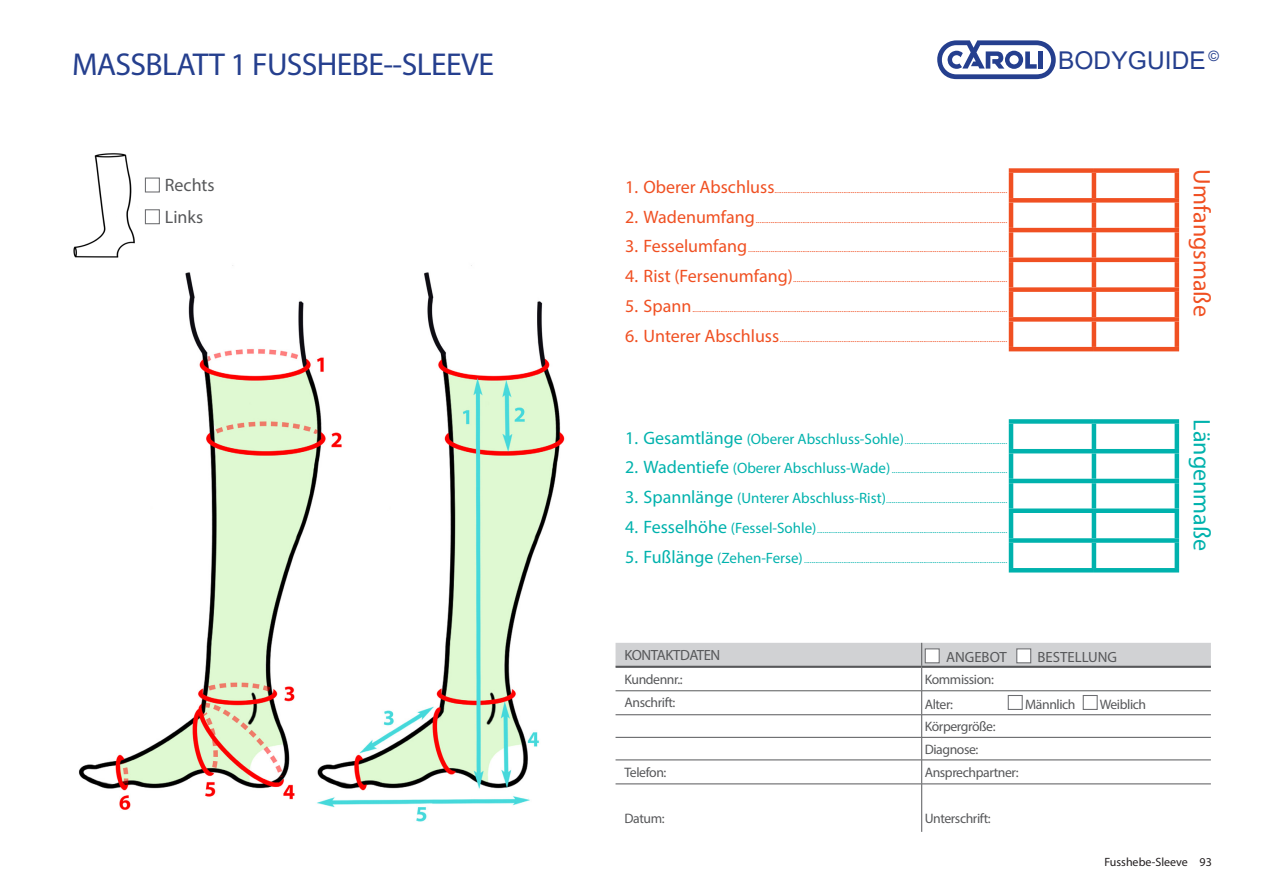
<style>
.page{position:relative;width:1263px;height:893px;background:#fff}
.page>*{position:absolute;margin:0;border:0;box-sizing:border-box;transform-origin:0 0}
.t1{font:31.65px "Myriad Pro";letter-spacing:-.02em;color:#253f8e}
.t2{font:24.45px "Arial";letter-spacing:.005em;color:#253f8e}
.Texte_Tabelle{font:24px "Myriad Pro";color:#f05022}
.Texte_Tabelle-2{font:24px "Myriad Pro";color:#00b2ad}
.Texte_Tabelle-3{font:18px "Myriad Pro";color:#57585a}
.Texte_Tabelle-4{font:14.85px "Myriad Pro";letter-spacing:-.005em;color:#57585a}
.Texte_Tabelle-5{font:14.85px "Myriad Pro";letter-spacing:-.03em;color:#57585a}
.Texte_Tabelle-6{font:13.8px "Myriad Pro";letter-spacing:-.03em;color:#57585a}
.t3{font:12px "Myriad Pro";color:#231f20}
.Texte_Tabelle-7{font:9px "Myriad Pro";color:#f05022}
.Texte_Tabelle-8{font:9px "Myriad Pro";color:#00b2ad}
.s1{font-size:18px;color:#fff}
.s2{font-size:18px}
.s3{font-size:15px}
</style>
<div class="page">
<svg style="left:937px;top:40px;width:119px;height:39px"></svg>
<img style="left:73px;top:153px;width:72px;height:105px">
<hr style="left:615px;top:784px;width:307px;height:1px;background:#57585a">
<svg style="left:615px;top:643px;width:596px;height:141px"></svg>
<hr style="left:921px;top:784px;width:1px;height:48px;background:#57585a">
<hr style="left:615px;top:666px;width:307px;height:2px;background:#57585a">
<hr style="left:922px;top:690px;width:289px;height:1px;background:#57585a">
<hr style="left:922px;top:714px;width:289px;height:1px;background:#57585a">
<hr style="left:922px;top:737px;width:289px;height:1px;background:#57585a">
<hr style="left:922px;top:760px;width:289px;height:1px;background:#57585a">
<hr style="left:922px;top:784px;width:289px;height:1px;background:#57585a">
<hr style="left:922px;top:666px;width:289px;height:2px;background:#57585a">
<div style="left:925px;top:648px;width:15px;height:15px;background:#fff;border:1px solid #6c6d70"></div>
<div style="left:1016px;top:648px;width:15px;height:15px;background:#fff;border:1px solid #6c6d70"></div>
<div style="left:1008px;top:695px;width:15px;height:15px;background:#fff;border:1px solid #6c6d70"></div>
<div style="left:1083px;top:695px;width:15px;height:15px;background:#fff;border:1px solid #6c6d70"></div>
<div style="left:1009px;top:198px;width:85px;height:5px;background:#f05022"></div>
<div style="left:1094px;top:198px;width:85px;height:5px;background:#f05022"></div>
<hr style="left:1009px;top:228px;width:85px;height:4px;background:#f05022">
<hr style="left:1094px;top:228px;width:85px;height:4px;background:#f05022">
<hr style="left:1009px;top:258px;width:85px;height:4px;background:#f05022">
<hr style="left:1094px;top:258px;width:85px;height:4px;background:#f05022">
<div style="left:1009px;top:168px;width:85px;height:5px;background:#f05022"></div>
<hr style="left:1009px;top:173px;width:4px;height:25px;background:#f05022">
<div style="left:1094px;top:168px;width:85px;height:5px;background:#f05022"></div>
<hr style="left:1092px;top:173px;width:4px;height:25px;background:#f05022">
<div style="left:1174px;top:173px;width:5px;height:25px;background:#f05022"></div>
<hr style="left:1009px;top:203px;width:4px;height:25px;background:#f05022">
<hr style="left:1092px;top:203px;width:4px;height:25px;background:#f05022">
<div style="left:1174px;top:203px;width:5px;height:25px;background:#f05022"></div>
<hr style="left:1009px;top:232px;width:4px;height:26px;background:#f05022">
<hr style="left:1092px;top:232px;width:4px;height:26px;background:#f05022">
<div style="left:1174px;top:232px;width:5px;height:26px;background:#f05022"></div>
<hr style="left:1009px;top:262px;width:4px;height:25px;background:#f05022">
<hr style="left:1092px;top:262px;width:4px;height:25px;background:#f05022">
<div style="left:1174px;top:262px;width:5px;height:25px;background:#f05022"></div>
<hr style="left:1009px;top:292px;width:4px;height:25px;background:#f05022">
<hr style="left:1092px;top:292px;width:4px;height:25px;background:#f05022">
<div style="left:1174px;top:292px;width:5px;height:25px;background:#f05022"></div>
<hr style="left:1009px;top:322px;width:4px;height:25px;background:#f05022">
<hr style="left:1092px;top:322px;width:4px;height:25px;background:#f05022">
<div style="left:1174px;top:322px;width:5px;height:25px;background:#f05022"></div>
<div style="left:1009px;top:419px;width:85px;height:5px;background:#00b2ad"></div>
<div style="left:1094px;top:419px;width:85px;height:5px;background:#00b2ad"></div>
<hr style="left:1009px;top:449px;width:85px;height:4px;background:#00b2ad">
<hr style="left:1094px;top:449px;width:85px;height:4px;background:#00b2ad">
<hr style="left:1009px;top:479px;width:85px;height:4px;background:#00b2ad">
<hr style="left:1094px;top:479px;width:85px;height:4px;background:#00b2ad">
<div style="left:1009px;top:508px;width:85px;height:5px;background:#00b2ad"></div>
<div style="left:1094px;top:508px;width:85px;height:5px;background:#00b2ad"></div>
<div style="left:1009px;top:538px;width:85px;height:5px;background:#00b2ad"></div>
<div style="left:1094px;top:538px;width:85px;height:5px;background:#00b2ad"></div>
<hr style="left:1009px;top:568px;width:85px;height:4px;background:#00b2ad">
<hr style="left:1094px;top:568px;width:85px;height:4px;background:#00b2ad">
<div style="left:1009px;top:287px;width:85px;height:5px;background:#f05022"></div>
<div style="left:1094px;top:287px;width:85px;height:5px;background:#f05022"></div>
<div style="left:1009px;top:317px;width:85px;height:5px;background:#f05022"></div>
<div style="left:1094px;top:317px;width:85px;height:5px;background:#f05022"></div>
<hr style="left:1009px;top:347px;width:85px;height:4px;background:#f05022">
<hr style="left:1094px;top:347px;width:85px;height:4px;background:#f05022">
<hr style="left:1009px;top:424px;width:4px;height:25px;background:#00b2ad">
<hr style="left:1009px;top:453px;width:4px;height:26px;background:#00b2ad">
<hr style="left:1009px;top:483px;width:4px;height:25px;background:#00b2ad">
<hr style="left:1009px;top:513px;width:4px;height:25px;background:#00b2ad">
<hr style="left:1009px;top:543px;width:4px;height:25px;background:#00b2ad">
<hr style="left:1092px;top:424px;width:4px;height:25px;background:#00b2ad">
<div style="left:1174px;top:424px;width:5px;height:25px;background:#00b2ad"></div>
<hr style="left:1092px;top:453px;width:4px;height:26px;background:#00b2ad">
<div style="left:1174px;top:453px;width:5px;height:26px;background:#00b2ad"></div>
<hr style="left:1092px;top:483px;width:4px;height:25px;background:#00b2ad">
<div style="left:1174px;top:483px;width:5px;height:25px;background:#00b2ad"></div>
<hr style="left:1092px;top:513px;width:4px;height:25px;background:#00b2ad">
<div style="left:1174px;top:513px;width:5px;height:25px;background:#00b2ad"></div>
<hr style="left:1092px;top:543px;width:4px;height:25px;background:#00b2ad">
<div style="left:1174px;top:543px;width:5px;height:25px;background:#00b2ad"></div>
<div style="left:145px;top:178px;width:15px;height:15px;background:#fff;border:1px solid #6c6d70"></div>
<div style="left:145px;top:209px;width:15px;height:15px;background:#fff;border:1px solid #6c6d70"></div>
<img style="left:79px;top:265px;width:486px;height:557px">
<p class="t1" style="left:72px;top:45px;width:423px">MASSBLATT 1 FUSSHEBE--SLEEVE</p>
<p class="Texte_Tabelle-3" style="left:165px;top:174px;width:51px">Rechts</p>
<p class="Texte_Tabelle-3" style="left:165px;top:206px;width:40px">Links</p>
<p class="Texte_Tabelle-7" style="left:616px;top:184px;width:393px"><span class="s1">0</span><span class="s2">1. Oberer Abschluss</span>.............................................................................................................................</p>
<p class="Texte_Tabelle-7" style="left:616px;top:214px;width:393px"><span class="s1">0</span><span class="s2">2. Wadenumfang</span>.......................................................................................................................................</p>
<p class="Texte_Tabelle-7" style="left:616px;top:244px;width:393px"><span class="s1">0</span><span class="s2">3. Fesselumfang</span>...........................................................................................................................................</p>
<p class="Texte_Tabelle-7" style="left:616px;top:274px;width:393px"><span class="s1">0</span><span class="s2">4. Rist (Fersenumfang)</span>...................................................................................................................</p>
<p class="Texte_Tabelle-7" style="left:616px;top:303px;width:393px"><span class="s1">0</span><span class="s2">5. Spann</span>.........................................................................................................................................................................</p>
<p class="Texte_Tabelle-7" style="left:616px;top:333px;width:393px"><span class="s1">0</span><span class="s2">6. Unterer Abschluss</span>..........................................................................................................................</p>
<p class="Texte_Tabelle-8" style="left:616px;top:435px;width:393px"><span class="s1">0</span><span class="s2">1. Gesamtlänge</span> <span class="s3">(Oberer Abschluss-Sohle)</span>.......................................................</p>
<p class="Texte_Tabelle-8" style="left:616px;top:465px;width:393px"><span class="s1">0</span><span class="s2">2. Wadentiefe</span> <span class="s3">(Oberer Abschluss-Wade)</span> ..............................................................</p>
<p class="Texte_Tabelle-8" style="left:616px;top:495px;width:393px"><span class="s1">0</span><span class="s2">3. Spannlänge</span> <span class="s3">(Unterer Abschluss-Rist)</span>.................................................................</p>
<p class="Texte_Tabelle-8" style="left:616px;top:524px;width:393px"><span class="s1">0</span><span class="s2">4. Fesselhöhe</span> <span class="s3">(Fessel-Sohle)</span>......................................................................................................</p>
<p class="Texte_Tabelle-8" style="left:616px;top:554px;width:393px"><span class="s1">0</span><span class="s2">5. Fußlänge</span> <span class="s3">(Zehen-Ferse)</span>.............................................................................................................</p>
<h2 class="t2" style="left:1058px;top:43px;width:163px">BODYGUIDE <sup>©</sup></h2>
<p class="Texte_Tabelle" style="left:1217px;top:169px;width:149px;rotate:90deg">Umfangsmaße</p>
<p class="Texte_Tabelle-2" style="left:1217px;top:419px;width:133px;rotate:90deg">Längenmaße</p>
<p class="Texte_Tabelle-5" style="left:624px;top:646px;width:97px">KONTAKTDATEN</p>
<p class="Texte_Tabelle-4" style="left:946px;top:648px;width:62px">ANGEBOT</p>
<p class="Texte_Tabelle-4" style="left:1037px;top:648px;width:81px">BESTELLUNG</p>
<p class="Texte_Tabelle-6" style="left:624px;top:671px;width:60px">Kundennr.:</p>
<p class="Texte_Tabelle-6" style="left:925px;top:671px;width:71px">Kommission:</p>
<p class="Texte_Tabelle-6" style="left:624px;top:693px;width:52px">Anschrift:</p>
<p class="Texte_Tabelle-6" style="left:925px;top:696px;width:30px">Alter:</p>
<p class="Texte_Tabelle-6" style="left:1025px;top:696px;width:52px">Männlich</p>
<p class="Texte_Tabelle-6" style="left:1100px;top:696px;width:48px">Weiblich</p>
<p class="Texte_Tabelle-6" style="left:925px;top:718px;width:72px">Körpergröße:</p>
<p class="Texte_Tabelle-6" style="left:925px;top:741px;width:55px">Diagnose:</p>
<p class="Texte_Tabelle-6" style="left:624px;top:764px;width:43px">Telefon:</p>
<p class="Texte_Tabelle-6" style="left:925px;top:764px;width:95px">Ansprechpartner:</p>
<p class="Texte_Tabelle-6" style="left:624px;top:810px;width:42px">Datum:</p>
<p class="Texte_Tabelle-6" style="left:925px;top:810px;width:67px">Unterschrift:</p>
<p class="t3" style="left:1104px;top:855px;width:85px">Fusshebe-Sleeve</p>
<p class="t3" style="left:1199px;top:854px;width:14px">93</p>
</div>
